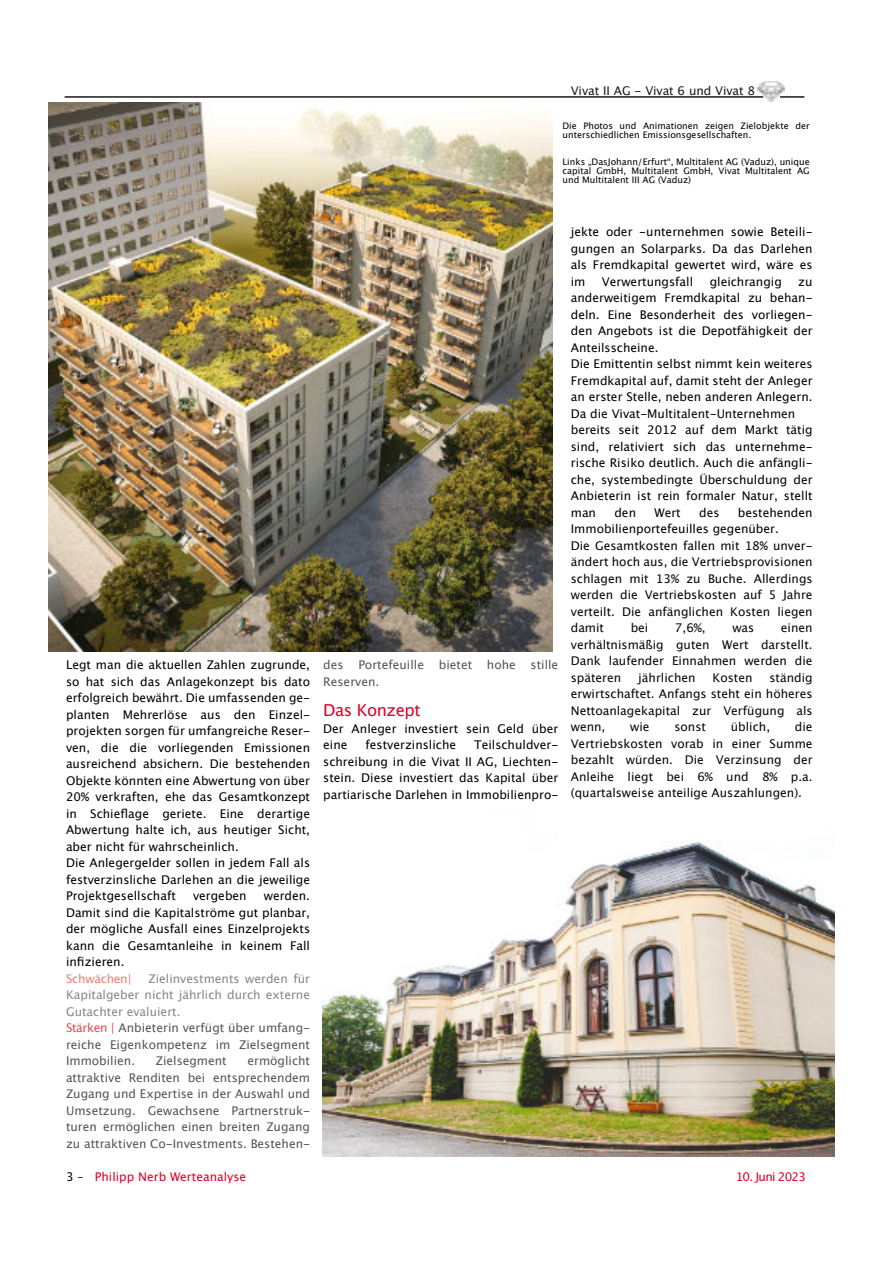
<style>
.page{position:relative;width:893px;height:1263px;background:#fff}
.page>*{position:absolute;margin:0;border:0;box-sizing:border-box;transform-origin:0 0}
.t1{font:16.5px "Lucida Grande";letter-spacing:-.025em;color:#dd0029}
.t2{font:12px/16.5px "Lucida Grande";color:#000;text-align:justify}
.t3{font:12px/16.5px "Lucida Grande";color:#070707;text-align:justify}
.t4{font:12px/16.5px "Lucida Grande";color:#565656}
.t5{font:12px/16.5px "Lucida Grande";color:#878786}
.t6{font:12px "Lucida Grande";letter-spacing:-.005em;color:#1a1a18}
.t7{font:12px "Lucida Grande";color:#dd0029}
.t8{font:12px "Lucida Grande";letter-spacing:-.06em;color:#dd0029}
.t9{font:12px "Lucida Grande";letter-spacing:-.02em;color:#ec8172}
.t10{font:9px/9px "Lucida Grande";color:#000}
.s1{color:#e44e4a}
.s2{color:#565656}
.s3{color:#000}
.s4{color:#070707}
</style>
<div class="page">
<img style="left:757px;top:82px;width:27px;height:19px">
<hr style="left:65px;top:96px;width:698px;height:2px;background:#1a1a18">
<hr style="left:780px;top:96px;width:24px;height:2px;background:#1a1a18">
<img style="left:323px;top:842px;width:512px;height:314px">
<img style="left:49px;top:103px;width:503px;height:548px">
<p class="t6" style="left:571px;top:86px;width:186px">Vivat II AG - Vivat 6 und Vivat 8</p>
<p class="t10" style="left:562px;top:122px;width:249px">Die Photos und Animationen zeigen Zielobjekte der unterschiedlichen Emissionsgesellschaften.</p>
<p class="t10" style="left:562px;top:158px;width:249px;text-align:justify">Links „DasJohann/Erfurt“, Multitalent AG (Vaduz), unique capital GmbH, Multitalent GmbH, Vivat Multitalent AG und Multitalent III AG (Vaduz)</p>
<p class="t2" style="left:66px;top:658px;width:246px;text-align:left">Legt man die aktuellen Zahlen zugrunde, so hat sich das Anlagekonzept bis dato erfolgreich bewährt. Die umfassenden ge&shy;planten Mehrerlöse aus den Einzel&shy;projekten sorgen für umfangreiche Reser&shy;ven, die die vorliegenden Emissionen ausreichend absichern. Die bestehenden Objekte könnten eine Abwertung von über 20% verkraften, ehe das Gesamtkonzept in Schieflage geriete. Eine derartige Abwertung halte ich, aus heutiger Sicht, aber nicht für wahrscheinlich.<br>Die Anlegergelder sollen in jedem Fall als festverzinsliche Darlehen an die jeweilige Projektgesellschaft</p>
<p class="t2" style="left:66px;top:889px;width:246px;text-indent:198px">werden.<br>Damit sind die Kapitalströme gut planbar, der mögliche Ausfall eines Einzelprojekts kann die Gesamtanleihe in keinem Fall infizieren.</p>
<p class="t9" style="left:66px;top:973px;width:67px">Schwächen|</p>
<p class="t2" style="left:193px;top:889px;width:55px">vergeben</p>
<p class="t5" style="left:66px;top:971px;width:246px;text-indent:82px">Zielinvestments werden für<br>Kapitalgeber nicht jährlich durch externe<br>Gutachter evaluiert.<br><span class="s1">Stärken |</span> <span class="s2">Anbieterin verfügt über umfang&shy;reiche Eigenkompetenz im Zielsegment<br>Immobilien.</span></p>
<p class="t4" style="left:66px;top:1054px;width:246px;text-align:justify;text-indent:181px">ermöglicht attraktive Renditen bei entsprechendem Zugang und Expertise in der Auswahl und Umsetzung. Gewachsene Partnerstruk&shy;turen ermöglichen einen breiten Zugang zu attraktiven Co-Investments. Bestehen-</p>
<p class="t4" style="left:156px;top:1054px;width:72px">Zielsegment</p>
<p class="t7" style="left:66px;top:1172px;width:182px"><span class="s3">3 –</span> Philipp Nerb Werteanalyse</p>
<p class="t4" style="left:323px;top:658px;width:237px">des Portefeuille bietet hohe stille<br>Reserven.</p>
<h1 class="t1" style="left:323px;top:703px;width:99px">Das Konzept</h1>
<p class="t2" style="left:323px;top:721px;width:237px">Der Anleger investiert sein Geld über eine</p>
<p class="t2" style="left:366px;top:737px;width:92px">festverzinsliche</p>
<p class="t2" style="left:323px;top:737px;width:237px;text-indent:151px">Teilschuldver&shy;schreibung in die Vivat II AG, Liechten&shy;stein. Diese investiert das Kapital über partiarische Darlehen in Immobilienpro-</p>
<p class="t2" style="left:571px;top:225px;width:243px">jekte oder -unternehmen sowie Beteili&shy;gungen an Solarparks. Da das Darlehen als Fremdkapital gewertet wird, wäre es im</p>
<p class="t2" style="left:602px;top:274px;width:93px">Verwertungsfall</p>
<p class="t2" style="left:710px;top:274px;width:74px">gleichrangig</p>
<p class="t2" style="left:571px;top:274px;width:243px;text-align:left;text-indent:228px">zu anderweitigem Fremdkapital zu behan&shy;deln. Eine Besonderheit des vorliegen&shy;den Angebots ist die Depotfähigkeit der Anteilsscheine.<br>Die Emittentin selbst nimmt kein weiteres Fremdkapital auf, damit steht der Anleger an erster Stelle, neben anderen Anlegern.<br>Da die Vivat-<span class="s4">Multitalent-Unternehmen </span>bereits seit 2012 auf dem Markt tätig sind, relativiert sich das unternehme&shy;rische Risiko deutlich. Auch die anfängli&shy;che, systembedingte Überschuldung der Anbieterin ist rein formaler Natur, stellt man</p>
<p class="t3" style="left:571px;top:505px;width:243px;text-align:left;text-indent:167px"><span class="s3">bestehenden<br>Immobilienportefeuilles gegenüber.<br>D</span>ie Gesamtkosten fallen mit 18% unver&shy;ändert hoch aus, die Vertriebsprovisionen schlagen mit 13% zu Buche. Allerdings werden die Vertriebskosten auf 5 Jahre verteilt. Die anfänglichen Kosten liegen damit</p>
<p class="t2" style="left:614px;top:505px;width:23px">den</p>
<p class="t2" style="left:654px;top:505px;width:28px">Wert</p>
<p class="t2" style="left:699px;top:505px;width:22px">des</p>
<p class="t3" style="left:631px;top:621px;width:19px">bei</p>
<p class="t3" style="left:675px;top:621px;width:32px">7,6%,</p>
<p class="t3" style="left:732px;top:621px;width:23px">was</p>
<p class="t3" style="left:571px;top:621px;width:243px;text-indent:210px">einen verhältnismäßig guten Wert darstellt.<br>Dank laufender Einnahmen werden die späteren</p>
<p class="t3" style="left:571px;top:670px;width:243px;text-indent:199px">ständig erwirtschaftet. Anfangs steht ein höheres Nettoanlagekapital zur Verfügung als wenn,</p>
<p class="t3" style="left:638px;top:670px;width:59px">jährlichen</p>
<p class="t3" style="left:713px;top:670px;width:41px">Kosten</p>
<p class="t3" style="left:571px;top:720px;width:243px;text-indent:224px">die Vertriebskosten vorab in einer Summe bezahlt würden. Die Verzinsung der Anleihe liegt bei 6% und 8% p.a. (quartalsweise anteilige Auszahlungen).</p>
<p class="t3" style="left:630px;top:720px;width:21px">wie</p>
<p class="t3" style="left:674px;top:720px;width:33px">sonst</p>
<p class="t3" style="left:731px;top:720px;width:41px">üblich,</p>
<p class="t8" style="left:736px;top:1172px;width:72px">10. Juni 2023</p>
</div>
